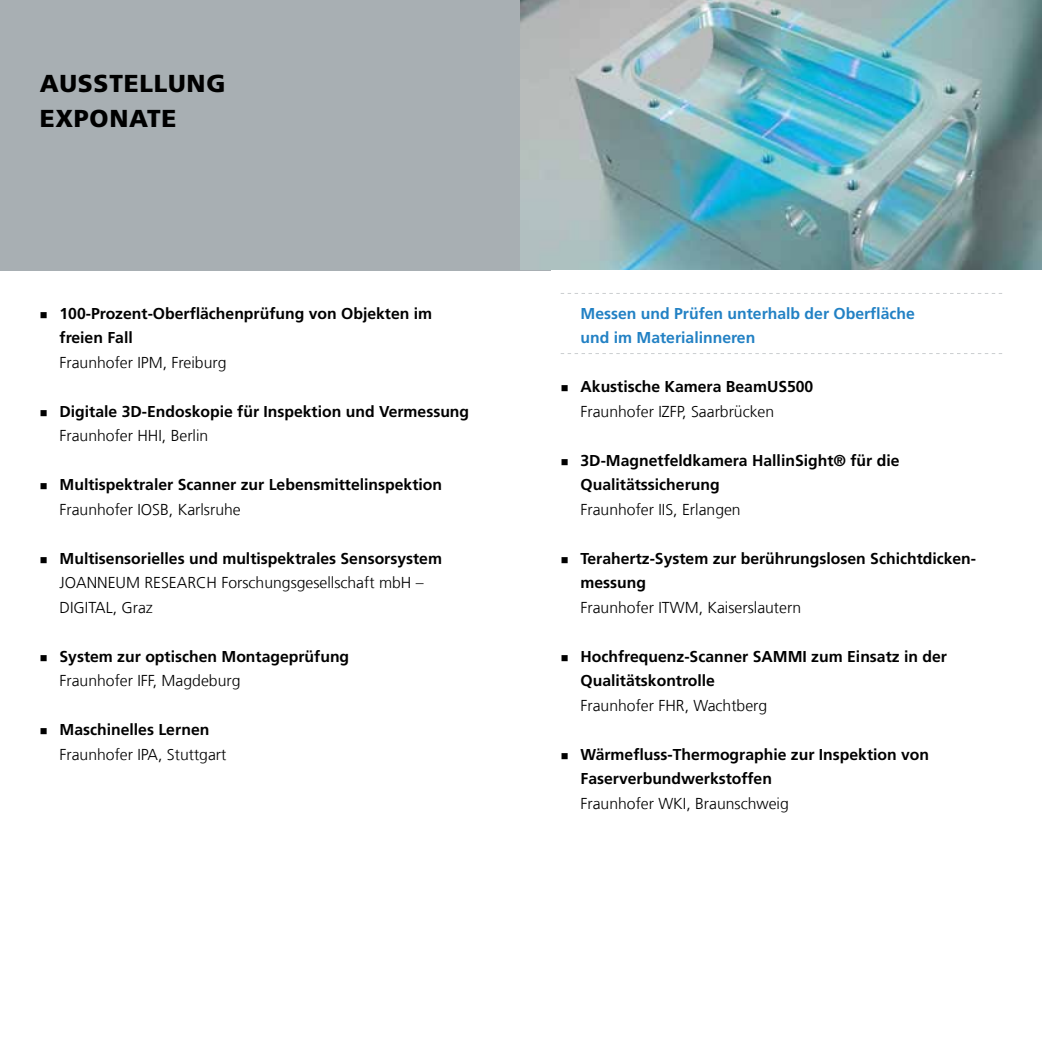
<style>
.page{position:relative;width:1042px;height:1042px;background:#fff}
.page>*{position:absolute;margin:0;border:0;box-sizing:border-box;transform-origin:0 0}
.t1{font:900 24.5px/35px "Frutiger LT Com";letter-spacing:.03em;color:#000}
.t2{font:700 15.75px/24.5px "Frutiger LT Com";color:#000}
.t3{font:300 15.75px/24.5px "Frutiger LT Com";color:#000}
.t4{font:700 15.75px/24.5px "Frutiger LT Com";color:#2281c4}
</style>
<div class="page">
<div style="left:0;top:0;width:551px;height:271px;background:#a8afb3"></div>
<svg style="left:561px;top:293px;width:441px;height:1px"></svg>
<svg style="left:561px;top:353px;width:441px;height:1px"></svg>
<img style="left:521px;top:0;width:521px;height:270px">
<h1 class="t1" style="left:40px;top:66px;width:187px">AUSSTELLUNG<br>EXPONATE</h1>
<p class="t2" style="left:60px;top:301px;width:374px">100-Prozent-Oberflächenprüfung von Objekten im freien Fall</p>
<p class="t3" style="left:60px;top:350px;width:168px">Fraunhofer IPM, Freiburg</p>
<p class="t2" style="left:60px;top:399px;width:411px">Digitale 3D-Endoskopie für Inspektion und Vermessung</p>
<p class="t3" style="left:60px;top:424px;width:150px">Fraunhofer HHI, Berlin</p>
<p class="t2" style="left:60px;top:472px;width:384px">Multispektraler Scanner zur Lebensmittelinspektion</p>
<p class="t3" style="left:60px;top:497px;width:183px">Fraunhofer IOSB, Karlsruhe</p>
<p class="t2" style="left:60px;top:546px;width:384px">Multisensorielles und multispektrales Sensorsystem</p>
<p class="t3" style="left:60px;top:571px;width:366px">JOANNEUM RESEARCH Forschungsgesellschaft mbH –<br>DIGITAL, Graz</p>
<p class="t2" style="left:60px;top:644px;width:291px">System zur optischen Montageprüfung</p>
<p class="t3" style="left:60px;top:669px;width:182px">Fraunhofer IFF, Magdeburg</p>
<p class="t2" style="left:60px;top:717px;width:151px">Maschinelles Lernen</p>
<p class="t3" style="left:60px;top:742px;width:168px">Fraunhofer IPA, Stuttgart</p>
<p class="t4" style="left:580px;top:301px;width:336px">Messen und Prüfen unterhalb der Oberfläche und im Materialinneren</p>
<p class="t2" style="left:580px;top:374px;width:234px">Akustische Kamera BeamUS 500</p>
<p class="t3" style="left:580px;top:399px;width:195px">Fraunhofer IZFP, Saarbrücken</p>
<p class="t2" style="left:580px;top:448px;width:320px">3D-Magnetfeldkamera HallinSight® für die<br>Qualitätssicherung</p>
<p class="t3" style="left:580px;top:497px;width:162px">Fraunhofer IIS, Erlangen</p>
<p class="t2" style="left:580px;top:546px;width:397px">Terahertz-System zur berührungslosen Schichtdicken&shy;messung</p>
<p class="t3" style="left:580px;top:595px;width:222px">Fraunhofer ITWM, Kaiserslautern</p>
<p class="t2" style="left:580px;top:644px;width:368px">Hochfrequenz-Scanner SAMMI zum Einsatz in der<br>Qualitätskontrolle</p>
<p class="t3" style="left:580px;top:693px;width:188px">Fraunhofer FHR, Wachtberg</p>
<p class="t2" style="left:580px;top:742px;width:350px">Wärmefluss-Thermographie zur Inspektion von<br>Faserverbundwerkstoffen</p>
<p class="t3" style="left:580px;top:791px;width:210px">Fraunhofer WKI, Braunschweig</p>
</div>
